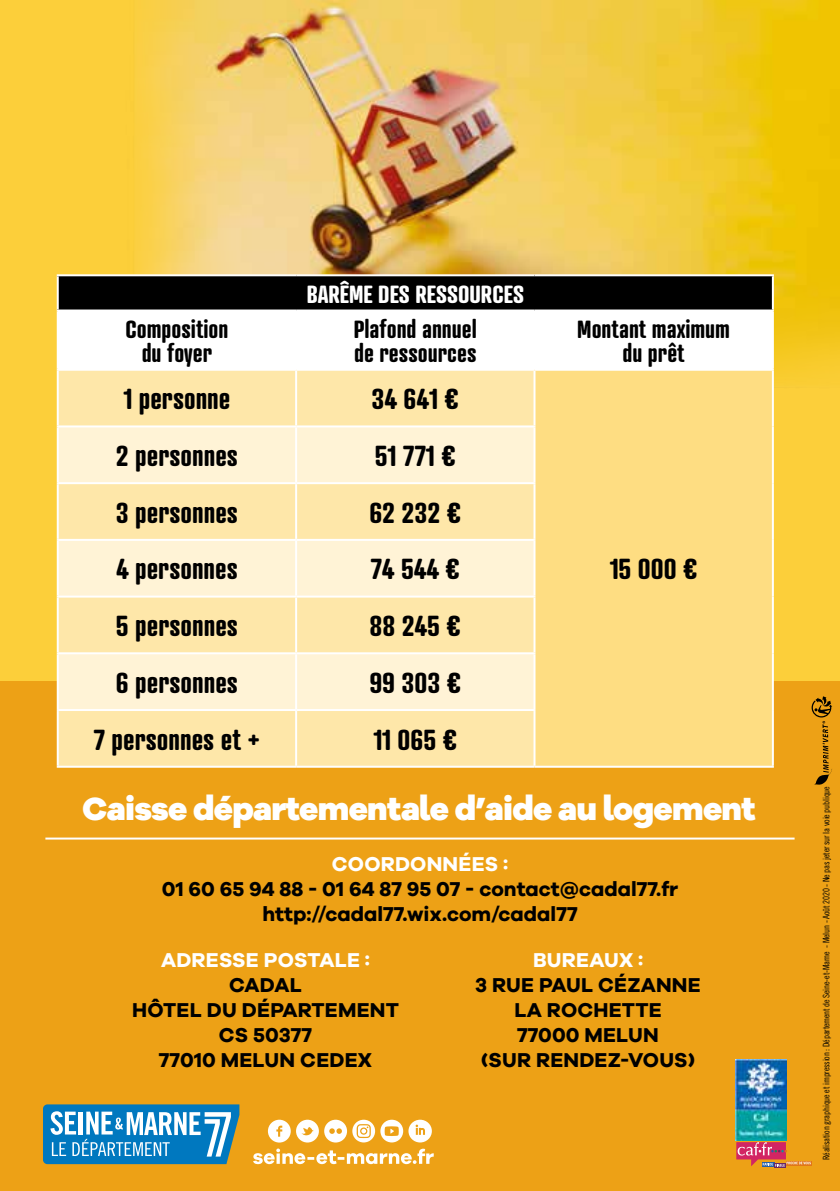
<style>
.page{position:relative;width:840px;height:1191px;background:#fff}
.page>*{position:absolute;margin:0;border:0;box-sizing:border-box;transform-origin:0 0}
.t1{font:800 33px "Galano Grotesque Alt";letter-spacing:-.02em;color:#fff}
.t2{font:700 28px "Atrament";color:#000}
.t3{font:700 24px/24px "Atrament";color:#000;text-align:center}
.t4{font:700 24px "Atrament";color:#fff}
.t5{font:700 20.6px/24.8px "Galano Grotesque";color:#000;text-align:center}
.t6{font:700 20.6px "Galano Grotesque";letter-spacing:.01em;color:#fff}
.t7{font:9px "Trade Gothic Cond Eighteen";letter-spacing:-.02em;color:#000}
</style>
<div class="page">
<div style="left:0;top:680px;width:839px;height:511px;background:#eda116"></div>
<div style="left:0;top:0;width:839px;height:680px;background:#fccf3a"></div>
<img style="left:56px;top:0;width:783px;height:499px">
<div style="left:58px;top:275px;width:714px;height:35px;background:#000"></div>
<div style="left:59px;top:311px;width:712px;height:58px;background:#fff"></div>
<div style="left:59px;top:371px;width:474px;height:394px;background:#fee7a9"></div>
<div style="left:534px;top:370px;width:238px;height:396px;background:#fedd82"></div>
<svg style="left:59px;top:427px;width:474px;height:282px;background:#feeec4"></svg>
<hr style="left:57px;top:274px;width:239px;height:2px;background:#fff">
<hr style="left:57px;top:276px;width:2px;height:33px;background:#fff">
<hr style="left:296px;top:274px;width:238px;height:2px;background:#fff">
<hr style="left:534px;top:274px;width:239px;height:2px;background:#fff">
<hr style="left:771px;top:276px;width:2px;height:33px;background:#fff">
<hr style="left:57px;top:309px;width:239px;height:2px;background:#fff">
<hr style="left:57px;top:311px;width:2px;height:58px;background:#fff">
<hr style="left:296px;top:309px;width:238px;height:2px;background:#fff">
<hr style="left:295px;top:311px;width:2px;height:58px;background:#fff">
<hr style="left:534px;top:309px;width:239px;height:2px;background:#fff">
<hr style="left:533px;top:311px;width:2px;height:58px;background:#fff">
<hr style="left:771px;top:311px;width:2px;height:58px;background:#fff">
<hr style="left:57px;top:369px;width:239px;height:2px;background:#fff">
<hr style="left:57px;top:371px;width:2px;height:54px;background:#fff">
<hr style="left:296px;top:369px;width:238px;height:2px;background:#fff">
<hr style="left:295px;top:371px;width:2px;height:54px;background:#fff">
<hr style="left:534px;top:369px;width:239px;height:2px;background:#fff">
<hr style="left:533px;top:371px;width:2px;height:54px;background:#fff">
<hr style="left:771px;top:371px;width:2px;height:55px;background:#fff">
<hr style="left:771px;top:426px;width:2px;height:57px;background:#fff">
<hr style="left:771px;top:483px;width:2px;height:57px;background:#fff">
<hr style="left:771px;top:540px;width:2px;height:56px;background:#fff">
<hr style="left:771px;top:596px;width:2px;height:57px;background:#fff">
<hr style="left:771px;top:653px;width:2px;height:57px;background:#fff">
<hr style="left:771px;top:710px;width:2px;height:55px;background:#fff">
<hr style="left:534px;top:765px;width:239px;height:2px;background:#fff">
<hr style="left:57px;top:425px;width:239px;height:2px;background:#fff">
<hr style="left:57px;top:427px;width:2px;height:55px;background:#fff">
<hr style="left:296px;top:425px;width:239px;height:2px;background:#fff">
<hr style="left:295px;top:427px;width:2px;height:55px;background:#fff">
<hr style="left:533px;top:427px;width:2px;height:55px;background:#fff">
<hr style="left:57px;top:482px;width:239px;height:2px;background:#fff">
<hr style="left:57px;top:484px;width:2px;height:55px;background:#fff">
<hr style="left:296px;top:482px;width:239px;height:2px;background:#fff">
<hr style="left:295px;top:484px;width:2px;height:55px;background:#fff">
<hr style="left:533px;top:484px;width:2px;height:55px;background:#fff">
<hr style="left:57px;top:539px;width:239px;height:2px;background:#fff">
<hr style="left:57px;top:541px;width:2px;height:54px;background:#fff">
<hr style="left:296px;top:539px;width:239px;height:2px;background:#fff">
<hr style="left:295px;top:541px;width:2px;height:54px;background:#fff">
<hr style="left:533px;top:541px;width:2px;height:54px;background:#fff">
<hr style="left:57px;top:595px;width:239px;height:2px;background:#fff">
<hr style="left:57px;top:597px;width:2px;height:55px;background:#fff">
<hr style="left:296px;top:595px;width:239px;height:2px;background:#fff">
<hr style="left:295px;top:597px;width:2px;height:55px;background:#fff">
<hr style="left:533px;top:597px;width:2px;height:55px;background:#fff">
<hr style="left:57px;top:652px;width:239px;height:2px;background:#fff">
<hr style="left:57px;top:654px;width:2px;height:55px;background:#fff">
<hr style="left:296px;top:652px;width:239px;height:2px;background:#fff">
<hr style="left:295px;top:654px;width:2px;height:55px;background:#fff">
<hr style="left:533px;top:654px;width:2px;height:55px;background:#fff">
<hr style="left:57px;top:709px;width:239px;height:2px;background:#fff">
<hr style="left:57px;top:711px;width:2px;height:54px;background:#fff">
<hr style="left:296px;top:709px;width:239px;height:2px;background:#fff">
<hr style="left:295px;top:711px;width:2px;height:54px;background:#fff">
<hr style="left:533px;top:711px;width:2px;height:54px;background:#fff">
<hr style="left:57px;top:765px;width:239px;height:2px;background:#fff">
<hr style="left:296px;top:765px;width:238px;height:2px;background:#fff">
<svg style="left:811px;top:696px;width:20px;height:89px"></svg>
<hr style="left:45px;top:837px;width:749px;height:2px;background:#fff">
<svg style="left:43px;top:1104px;width:196px;height:60px;background:#469ac9"></svg>
<svg style="left:253px;top:1148px;width:180px;height:16px"></svg>
<svg style="left:268px;top:1119px;width:22px;height:23px"></svg>
<svg style="left:296px;top:1119px;width:135px;height:23px"></svg>
<img style="left:735px;top:1059px;width:51px;height:81px">
<svg style="left:736px;top:1142px;width:74px;height:24px"></svg>
<p class="t4" style="left:306px;top:278px;width:219px">BARÊME DES RESSOURCES</p>
<p class="t3" style="left:125px;top:316px;width:105px">Composition du foyer</p>
<p class="t3" style="left:353px;top:316px;width:125px;text-align:left">Plafond annuel de ressources</p>
<p class="t3" style="left:577px;top:316px;width:154px">Montant maximum du prêt</p>
<h2 class="t2" style="left:123px;top:381px;width:108px">1 personne</h2>
<h2 class="t2" style="left:371px;top:381px;width:89px">34 641 €</h2>
<h2 class="t2" style="left:116px;top:438px;width:123px">2 personnes</h2>
<h2 class="t2" style="left:374px;top:438px;width:83px">51 771 €</h2>
<h2 class="t2" style="left:116px;top:495px;width:123px">3 personnes</h2>
<h2 class="t2" style="left:369px;top:495px;width:93px">62 232 €</h2>
<h2 class="t2" style="left:116px;top:551px;width:123px">4 personnes</h2>
<h2 class="t2" style="left:370px;top:551px;width:91px">74 544 €</h2>
<h2 class="t2" style="left:116px;top:608px;width:123px">5 personnes</h2>
<h2 class="t2" style="left:369px;top:608px;width:93px">88 245 €</h2>
<h2 class="t2" style="left:116px;top:665px;width:123px">6 personnes</h2>
<h2 class="t2" style="left:369px;top:665px;width:93px">99 303 €</h2>
<h2 class="t2" style="left:94px;top:721px;width:168px">7 personnes et +</h2>
<h2 class="t2" style="left:373px;top:721px;width:85px">11 065 €</h2>
<h2 class="t2" style="left:609px;top:551px;width:89px">15 000 €</h2>
<h1 class="t1" style="left:82px;top:787px;width:674px">Caisse départementale d’aide au logement</h1>
<p class="t6" style="left:332px;top:851px;width:178px">COORDONNÉES :</p>
<p class="t5" style="left:162px;top:875px;width:517px">01 60 65 94 88 - 01 64 87 95 07 - contact@cadal77.fr http://cadal77.wix.com/cadal77</p>
<p class="t6" style="left:161px;top:947px;width:210px">ADRESSE POSTALE :</p>
<p class="t5" style="left:132px;top:972px;width:268px">CADAL<br>HÔTEL DU DÉPARTEMENT<br>CS 50377<br>77010 MELUN CEDEX</p>
<p class="t6" style="left:532px;top:947px;width:112px">BUREAUX :</p>
<p class="t5" style="left:475px;top:972px;width:227px">3 RUE PAUL CÉZANNE<br>LA ROCHETTE<br>77000 MELUN<br>(SUR RENDEZ-VOUS)</p>
<p class="t7" style="left:820px;top:1160px;width:375px;rotate:-90deg">Réalisation graphique et impression : Département de Seine-et-Marne - Melun - Août 2020 - Ne pas jeter sur la voie publique</p>
</div>
